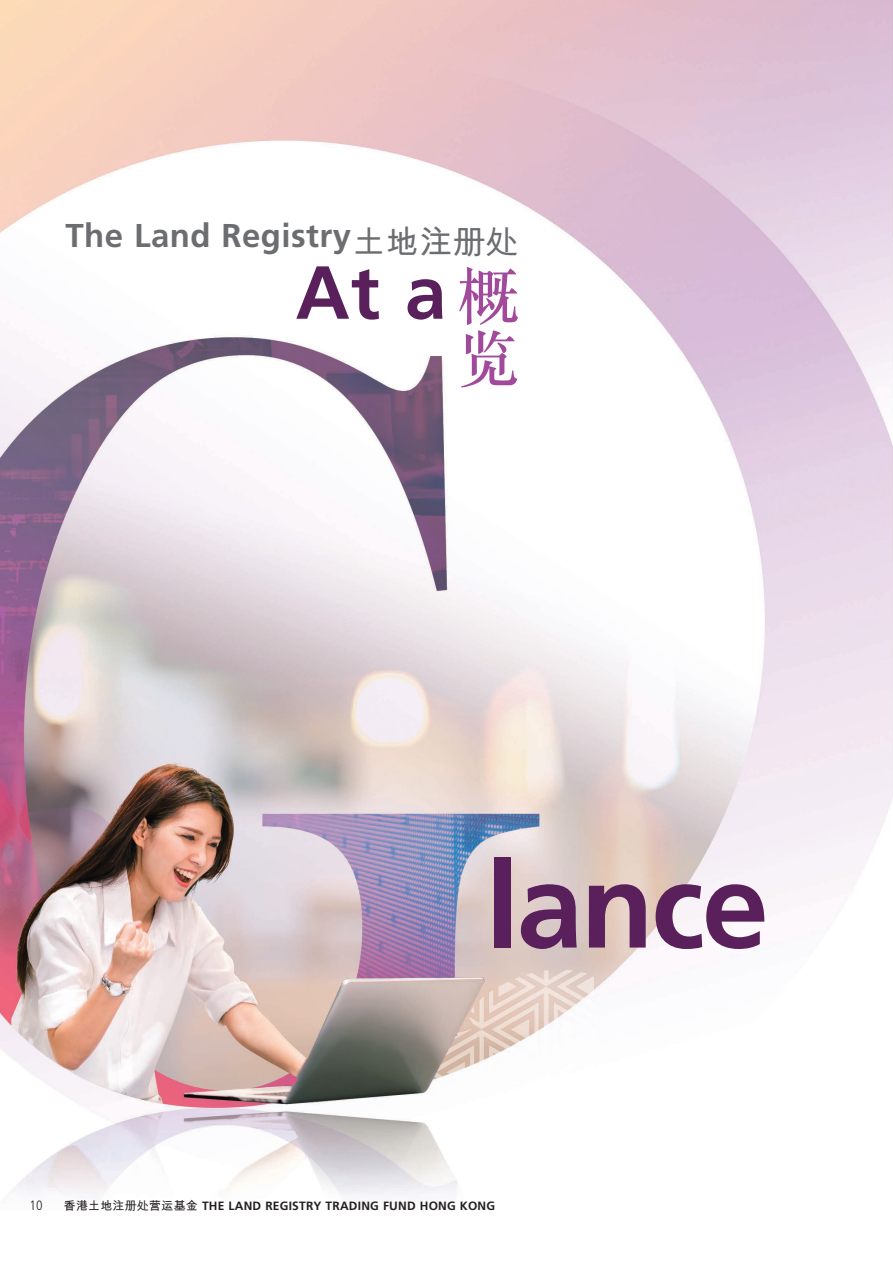
<style>
.page{position:relative;width:893px;height:1263px;background:#fff}
.page>*{position:absolute;margin:0;border:0;box-sizing:border-box;transform-origin:0 0}
.t1{font:700 120px "Frutiger LT Std";letter-spacing:-.02em;color:#5a205c}
.t2{font:700 75px "Frutiger LT Std";color:#5a205c}
.t3{font:500 62.85px "M Sung PRC";color:#a1499b}
.t4{font:700 33px "Frutiger LT Std";letter-spacing:.015em;color:#6c6d70}
.t5{font:300 condensed 13.5px "Frutiger LT Std";color:#231f20}
.t6{font:700 12px "Frutiger LT Std";letter-spacing:.02em;color:#231f20}
.s1{font-family:"M Hei PRC"}
.s2{font-family:"M Sung PRC";font-weight:500;font-size:62.85px;color:#a1499b}
</style>
<div class="page">
<img style="left:0;top:0;width:893px;height:1195px">
<h3 class="t4" style="left:66px;top:216px;width:455px">The Land Registry <span class="s1">土地注册处</span></h3>
<h2 class="t2" style="left:296px;top:249px;width:226px">At a<span class="s2">概</span></h2>
<h3 class="t3" style="left:457px;top:328px;width:64px">览</h3>
<h1 class="t1" style="left:486px;top:835px;width:284px">lance</h1>
<p class="t5" style="left:30px;top:1198px;width:14px">10</p>
<p class="t6" style="left:64px;top:1199px;width:433px"><span class="s1">香港土地注册处营运基金</span> THE LAND REGISTRY TRADING FUND HONG KONG</p>
</div>
